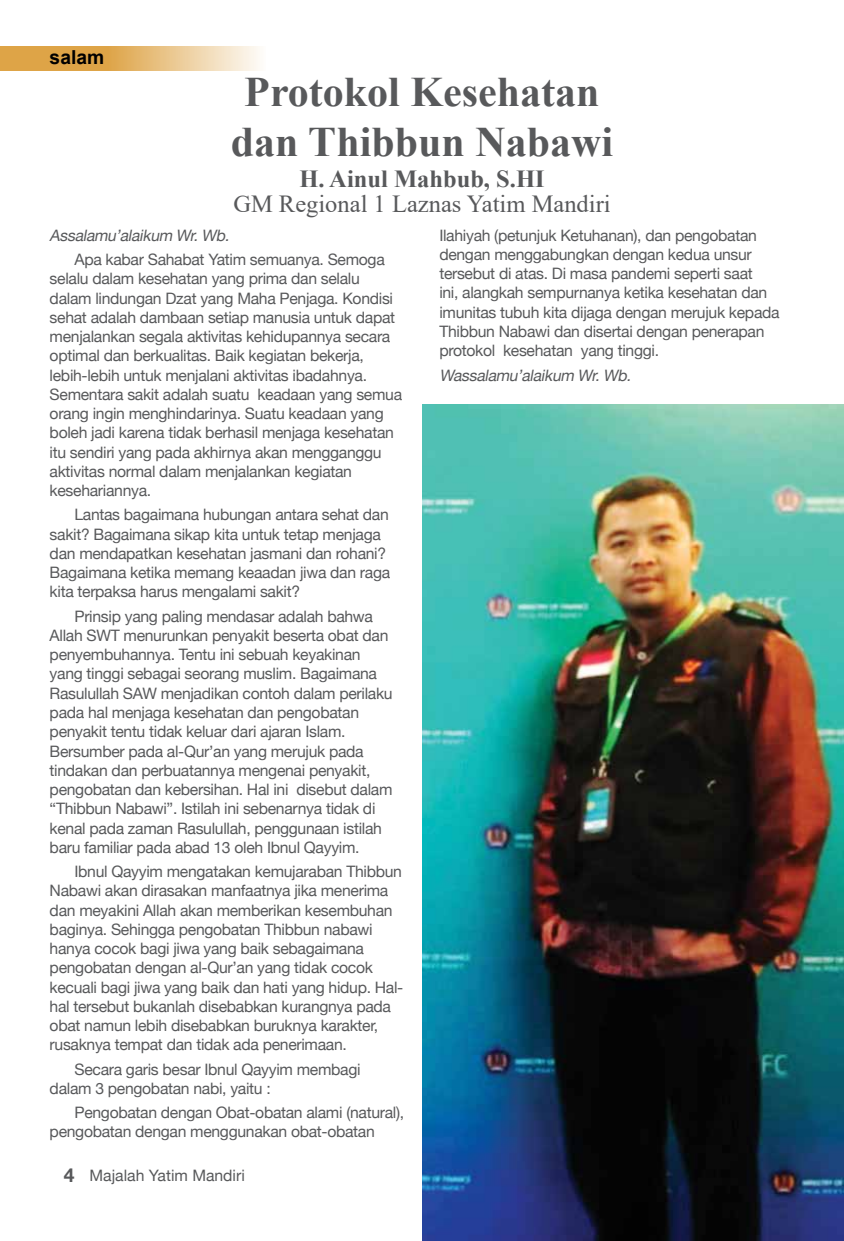
<style>
.page{position:relative;width:844px;height:1241px;background:#fff}
.page>*{position:absolute;margin:0;border:0;box-sizing:border-box;transform-origin:0 0}
.t1{font:700 42px/50.4px "Times New Roman";color:#58595b;text-align:center}
.t2{font:24.5px "Times New Roman";color:#58595b}
.t3{font:700 24.5px "Times New Roman";color:#58595b}
.t4{font:700 19.25px "Arial";color:#000}
.t5{font:15.75px/19.2px "Helvetica Neue";letter-spacing:-.02em;color:#58595b}
.t6{font:italic 15.75px "Helvetica Neue";color:#58595b}
.t7{font:15.75px "Helvetica Neue";color:#58595b}
.s1{font-weight:700;font-size:19.25px}
</style>
<div class="page">
<svg style="left:0;top:46px;width:259px;height:25px;background:#e6bc79"></svg>
<img style="left:422px;top:404px;width:421px;height:836px">
<p class="t4" style="left:50px;top:43px;width:56px">salam</p>
<h1 class="t1" style="left:231px;top:65px;width:384px">Protokol Kesehatan dan Thibbun Nabawi</h1>
<h2 class="t3" style="left:299px;top:161px;width:247px">H. Ainul Mahbub, S.HI</h2>
<h2 class="t2" style="left:233px;top:186px;width:379px">GM Regional 1 Laznas Yatim Mandiri</h2>
<p class="t6" style="left:50px;top:226px;width:184px">Assalamu’alaikum Wr.Wb.</p>
<p class="t5" style="left:50px;top:249px;width:354px;text-indent:25px">Apa kabar Sahabat Yatim semuanya. Semoga selalu dalam kesehatan yang prima dan selalu dalam lindungan Dzat yang Maha Penjaga. Kondisi sehat adalah dambaan setiap manusia untuk dapat menjalankan segala aktivitas kehidupannya secara optimal dan berkualitas. Baik kegiatan bekerja, lebih-lebih untuk menjalani aktivitas ibadahnya.<br>Sementara sakit adalah suatu keadaan yang semua orang ingin menghindarinya. Suatu keadaan yang boleh jadi karena tidak berhasil menjaga kesehatan itu sendiri yang pada akhirnya akan mengganggu aktivitas normal dalam menjalankan kegiatan kesehariannya.</p>
<p class="t5" style="left:50px;top:505px;width:342px;text-indent:25px">Lantas bagaimana hubungan antara sehat dan sakit? Bagaimana sikap kita untuk tetap menjaga dan mendapatkan kesehatan jasmani dan rohani?<br>Bagaimana ketika memang keaadan jiwa dan raga kita terpaksa harus mengalami sakit?</p>
<p class="t5" style="left:50px;top:606px;width:344px;text-indent:25px">Prinsip yang paling mendasar adalah bahwa Allah SWT menurunkan penyakit beserta obat dan penyembuhannya. Tentu ini sebuah keyakinan yang tinggi sebagai seorang muslim. Bagaimana Rasulullah SAW menjadikan contoh dalam perilaku pada hal menjaga kesehatan dan pengobatan penyakit tentu tidak keluar dari ajaran Islam.<br>Bersumber pada al-Qur’an yang merujuk pada tindakan dan perbuatannya mengenai penyakit, pengobatan dan kebersihan. Hal ini disebut dalam “Thibbun Nabawi”. Istilah ini sebenarnya tidak di kenal pada zaman Rasulullah, penggunaan istilah baru familiar pada abad 13 oleh Ibnul Qayyim.</p>
<p class="t5" style="left:50px;top:861px;width:355px;text-indent:25px">Ibnul Qayyim mengatakan kemujaraban Thibbun Nabawi akan dirasakan manfaatnya jika menerima dan meyakini Allah akan memberikan kesembuhan baginya. Sehingga pengobatan Thibbun nabawi hanya cocok bagi jiwa yang baik sebagaimana pengobatan dengan al-Qur’an yang tidak cocok kecuali bagi jiwa yang baik dan hati yang hidup. Hal&shy;hal tersebut bukanlah disebabkan kurangnya pada obat namun lebih disebabkan buruknya karakter, rusaknya tempat dan tidak ada penerimaan.</p>
<p class="t5" style="left:50px;top:1058px;width:312px;text-indent:25px">Secara garis besar Ibnul Qayyim membagi dalam 3 pengobatan nabi, yaitu :</p>
<p class="t5" style="left:50px;top:1102px;width:356px;text-indent:25px">Pengobatan dengan Obat-obatan alami (natural), pengobatan dengan menggunakan obat-obatan</p>
<p class="t7" style="left:64px;top:1165px;width:182px"><span class="s1">4</span> Majalah Yatim Mandiri</p>
<p class="t5" style="left:439px;top:225px;width:342px">Ilahiyah (petunjuk Ketuhanan), dan pengobatan dengan menggabungkan dengan kedua unsur tersebut di atas. Di masa pandemi seperti saat<br>ini, alangkah sempurnanya ketika kesehatan dan imunitas tubuh kita dijaga dengan merujuk kepada Thibbun Nabawi dan disertai dengan penerapan protokol kesehatan yang tinggi.</p>
<p class="t6" style="left:439px;top:365px;width:196px">Wassalamu’alaikum Wr.Wb.</p>
</div>
